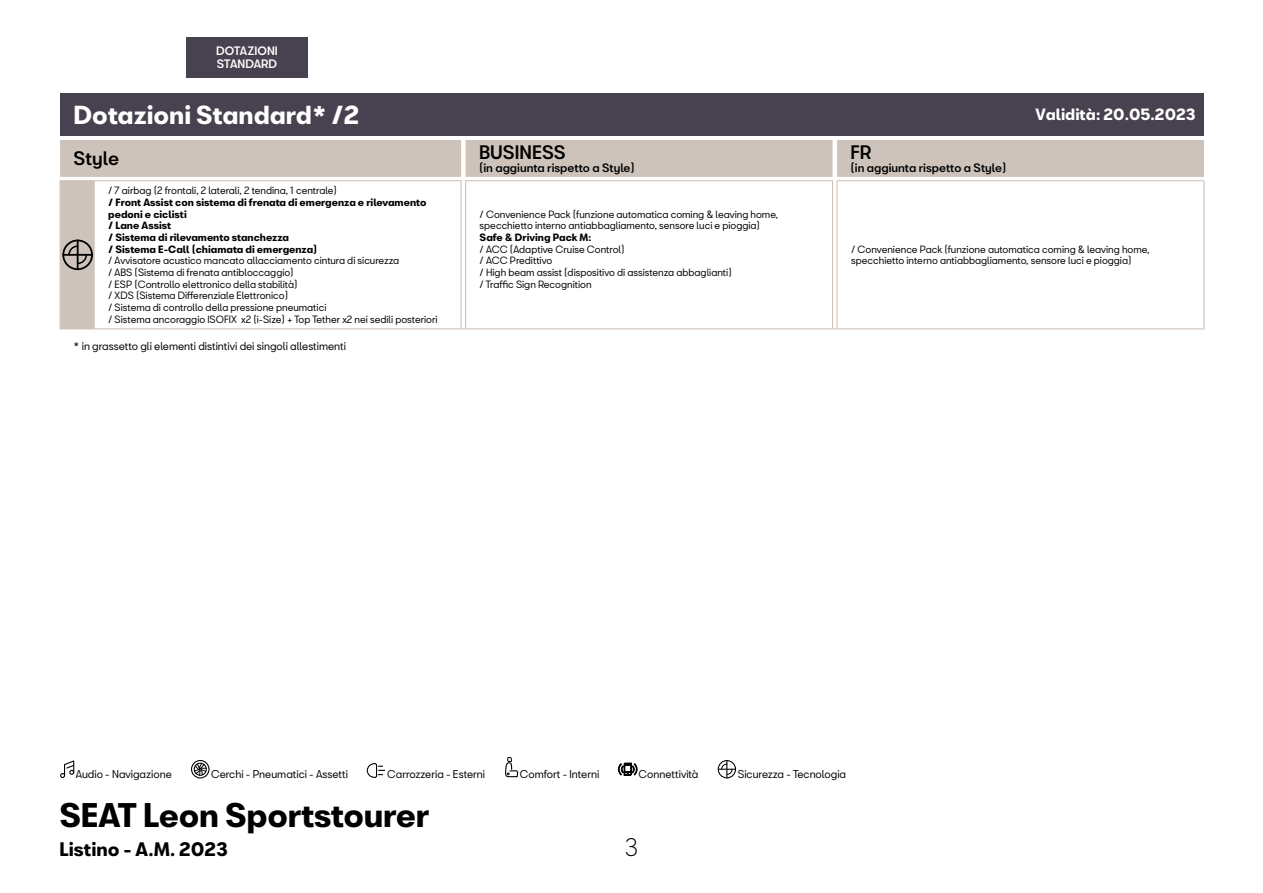
<style>
.page{position:relative;width:1263px;height:893px;background:#fff}
.page>*{position:absolute;margin:0;border:0;box-sizing:border-box;transform-origin:0 0}
.t1{font:700 31.5px "Seat Bcn";letter-spacing:-.01em;color:#000}
.t2{font:700 24px "Seat Bcn";color:#fff}
.t3{font:300 23.4px "Seat Bcn";color:#000}
.t4{font:700 18px "Seat Bcn";color:#000}
.t5{font:500 18px "Seat Bcn";color:#000}
.t6{font:700 15px "Seat Bcn";color:#fff}
.t7{font:500 11.25px "Seat Bcn";color:#000}
.t8{font:500 11.25px/12.8px "Seat Bcn";letter-spacing:.005em;color:#fff}
.t9{font:10.5px "Seat Bcn";color:#000}
.t10{font:9.75px/11.7px "Seat Bcn";color:#000}
.t11{font:700 9.75px/11.7px "Seat Bcn";color:#000}
</style>
<div class="page">
<svg style="left:60px;top:760px;width:15px;height:18px"></svg>
<svg style="left:366px;top:763px;width:19px;height:15px"></svg>
<div style="left:191px;top:760px;width:18px;height:18px;border:1px solid #000;border-radius:50%"></div>
<svg style="left:194px;top:762px;width:13px;height:14px"></svg>
<svg style="left:505px;top:757px;width:14px;height:20px"></svg>
<svg style="left:618px;top:763px;width:19px;height:13px"></svg>
<div style="left:718px;top:760px;width:18px;height:18px;border:1px solid #000;border-radius:50%"></div>
<svg style="left:718px;top:761px;width:17px;height:17px"></svg>
<div style="left:60px;top:94px;width:1144px;height:42px;background:#484250"></div>
<svg style="left:60px;top:141px;width:1144px;height:187px"></svg>
<hr style="left:60px;top:140px;width:34px;height:1px;background:#cdc3bb">
<hr style="left:94px;top:140px;width:367px;height:1px;background:#cdc3bb">
<hr style="left:60px;top:176px;width:34px;height:1px;background:#cdc3bb">
<hr style="left:94px;top:176px;width:367px;height:1px;background:#cdc3bb">
<hr style="left:466px;top:140px;width:366px;height:1px;background:#cdc3bb">
<hr style="left:466px;top:176px;width:366px;height:1px;background:#cdc3bb">
<hr style="left:837px;top:140px;width:367px;height:1px;background:#cdc3bb">
<hr style="left:837px;top:176px;width:367px;height:1px;background:#cdc3bb">
<hr style="left:60px;top:180px;width:34px;height:1px;background:#cdc3bb">
<hr style="left:94px;top:180px;width:368px;height:1px;background:#cdc3bb">
<hr style="left:465px;top:180px;width:368px;height:1px;background:#cdc3bb">
<hr style="left:836px;top:180px;width:368px;height:1px;background:#cdc3bb">
<hr style="left:60px;top:328px;width:34px;height:1px;background:#cdc3bb">
<hr style="left:94px;top:328px;width:367px;height:1px;background:#cdc3bb">
<hr style="left:466px;top:328px;width:366px;height:1px;background:#cdc3bb">
<hr style="left:837px;top:328px;width:367px;height:1px;background:#cdc3bb">
<hr style="left:60px;top:181px;width:1px;height:147px;background:#cdc3bb">
<hr style="left:94px;top:181px;width:1px;height:147px;background:#cdc3bb">
<hr style="left:460px;top:181px;width:2px;height:147px;background:#cdc3bb">
<hr style="left:465px;top:181px;width:1px;height:147px;background:#cdc3bb">
<hr style="left:832px;top:181px;width:1px;height:147px;background:#cdc3bb">
<hr style="left:836px;top:181px;width:2px;height:147px;background:#cdc3bb">
<hr style="left:1203px;top:181px;width:1px;height:147px;background:#cdc3bb">
<svg style="left:68px;top:245px;width:20px;height:20px"></svg>
<div style="left:62px;top:240px;width:31px;height:30px;border:2px solid #000;border-radius:50%"></div>
<hr style="left:77px;top:240px;width:2px;height:29px;background:#000">
<hr style="left:63px;top:254px;width:29px;height:2px;background:#000">
<div style="left:186px;top:37px;width:122px;height:41px;background:#484250"></div>
<p class="t8" style="left:216px;top:43px;width:63px">DOTAZIONI<br>STANDARD</p>
<h2 class="t2" style="left:74px;top:93px;width:287px">Dotazioni Standard* /2</h2>
<h3 class="t5" style="left:74px;top:142px;width:47px">Style</h3>
<h3 class="t5" style="left:479px;top:136px;width:88px">BUSINESS</h3>
<p class="t7" style="left:479px;top:158px;width:157px">(in aggiunta rispetto a Style)</p>
<h3 class="t5" style="left:850px;top:136px;width:23px">FR</h3>
<p class="t7" style="left:850px;top:158px;width:157px">(in aggiunta rispetto a Style)</p>
<h3 class="t6" style="left:1035px;top:101px;width:162px">Validità: 20.05.2023</h3>
<p class="t10" style="left:108px;top:183px;width:230px">/ 7 airbag (2 frontali, 2 laterali, 2 tendina, 1 centrale)</p>
<p class="t11" style="left:108px;top:195px;width:320px">/ Front Assist con sistema di frenata di emergenza e rilevamento pedoni e ciclisti<br>/ Lane Assist<br>/ Sistema di rilevamento stanchezza<br>/ Sistema E-Call (chiamata di emergenza)</p>
<p class="t10" style="left:108px;top:253px;width:331px">/ Avvisatore acustico mancato allacciamento cintura di sicurezza<br>/ ABS (Sistema di frenata antibloccaggio)<br>/ ESP (Controllo elettronico della stabilità)<br>/ XDS (Sistema Differenziale Elettronico)<br>/ Sistema di controllo della pressione pneumatici<br>/ Sistema ancoraggio ISOFIX x2 (i-Size) + Top Tether x2 nei sedili posteriori</p>
<p class="t9" style="left:74px;top:337px;width:274px">* in grassetto gli elementi distintivi dei singoli allestimenti</p>
<p class="t10" style="left:480px;top:207px;width:300px">/ Convenience Pack (funzione automatica coming &amp; leaving home, specchietto interno antiabbagliamento, sensore luci e pioggia)</p>
<p class="t11" style="left:480px;top:230px;width:113px">Safe &amp; Driving Pack M:</p>
<p class="t10" style="left:480px;top:242px;width:254px">/ ACC (Adaptive Cruise Control)<br>/ ACC Predittivo<br>/ High beam assist (dispositivo di assistenza abbaglianti) / Traffic Sign Recognition</p>
<p class="t10" style="left:851px;top:242px;width:300px">/ Convenience Pack (funzione automatica coming &amp; leaving home, specchietto interno antiabbagliamento, sensore luci e pioggia)</p>
<p class="t9" style="left:76px;top:765px;width:98px">Audio - Navigazione</p>
<p class="t9" style="left:211px;top:765px;width:138px">Cerchi - Pneumatici - Assetti</p>
<p class="t9" style="left:387px;top:765px;width:99px">Carrozzeria - Esterni</p>
<p class="t9" style="left:520px;top:765px;width:81px">Comfort - Interni</p>
<p class="t9" style="left:639px;top:765px;width:61px">Connettività</p>
<p class="t9" style="left:738px;top:765px;width:110px">Sicurezza - Tecnologia</p>
<h1 class="t1" style="left:60px;top:786px;width:371px">SEAT Leon Sportstourer</h1>
<h3 class="t4" style="left:60px;top:833px;width:170px">Listino - A.M. 2023</h3>
<h3 class="t3" style="left:625px;top:827px;width:15px">3</h3>
</div>
